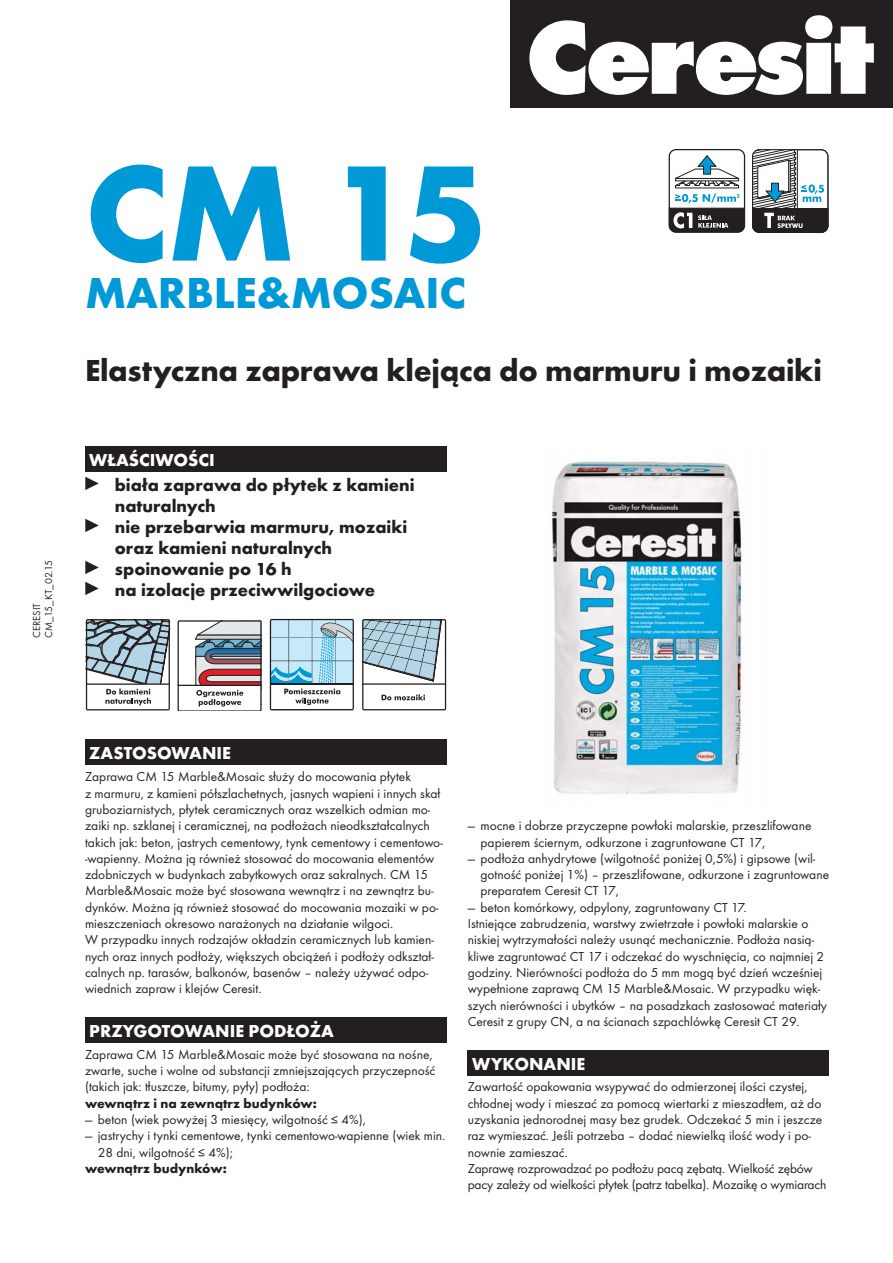
<style>
.page{position:relative;width:893px;height:1263px;background:#fff}
.page>*{position:absolute;margin:0;border:0;box-sizing:border-box;transform-origin:0 0}
.t1{font:700 141px "Futura TCE";color:#0099d8}
.t2{font:700 45px "Futura TCE";color:#0099d8}
.t3{font:700 31.5px "Futura TCE";letter-spacing:-.01em;color:#231f20}
.t4{font:700 18px/21px "Futura TCE";color:#231f20}
.t5{font:700 18px "Futura TCE";color:#fff}
.t6{font:13.5px/16.4px "Futura TCE";color:#231f20}
.t7{font:700 13.5px "Futura TCE";color:#231f20}
.t8{font:10.5px/12px "Futura TCE";color:#231f20}
</style>
<div class="page">
<div style="left:510px;top:0;width:383px;height:107px;background:#231f20"></div>
<svg style="left:529px;top:15px;width:345px;height:80px"></svg>
<div style="left:85px;top:446px;width:361px;height:26px;background:#231f20"></div>
<svg style="left:85px;top:477px;width:14px;height:13px"></svg>
<svg style="left:85px;top:519px;width:14px;height:13px"></svg>
<svg style="left:85px;top:561px;width:14px;height:13px"></svg>
<svg style="left:85px;top:582px;width:14px;height:13px"></svg>
<div style="left:85px;top:739px;width:361px;height:26px;background:#231f20"></div>
<div style="left:85px;top:1017px;width:361px;height:25px;background:#231f20"></div>
<div style="left:468px;top:1050px;width:361px;height:26px;background:#231f20"></div>
<svg style="left:86px;top:618px;width:84px;height:92px"></svg>
<svg style="left:178px;top:620px;width:84px;height:91px"></svg>
<svg style="left:270px;top:619px;width:84px;height:92px"></svg>
<svg style="left:362px;top:619px;width:85px;height:91px"></svg>
<img style="left:552px;top:461px;width:191px;height:333px">
<div style="left:669px;top:149px;width:76px;height:84px;border:1px solid #231f20;border-radius:7px"></div>
<svg style="left:668px;top:154px;width:77px;height:79px"></svg>
<svg style="left:752px;top:149px;width:77px;height:84px"></svg>
<p class="t8" style="left:31px;top:638px;width:80px;rotate:-90deg">CERESIT<br>CM_15_KT_02.15</p>
<h1 class="t1" style="left:85px;top:158px;width:404px">CM 15</h1>
<h2 class="t2" style="left:85px;top:275px;width:382px">MARBLE&amp;MOSAIC</h2>
<h3 class="t3" style="left:85px;top:358px;width:738px">Elastyczna zaprawa klejąca do marmuru i mozaiki</h3>
<h3 class="t5" style="left:89px;top:453px;width:127px">WŁAŚCIWOŚCI</h3>
<h3 class="t4" style="left:115px;top:476px;width:301px">biała zaprawa do płytek z kamieni naturalnych<br>nie przebarwia marmuru, mozaiki oraz kamieni naturalnych spoinowanie po 16 h<br>na izolacje przeciwwilgociowe</h3>
<h3 class="t5" style="left:89px;top:746px;width:143px">ZASTOSOWANIE</h3>
<p class="t6" style="left:85px;top:769px;width:359px">Zaprawa CM 15 Marble&amp;Mosaic służy do mocowania płytek<br>z marmuru, z kamieni półszlachetnych, jasnych wapieni i innych skał gruboziarnistych, płytek ceramicznych oraz wszelkich odmian mo&shy;zaiki np. szklanej i ceramicznej, na podłożach nieodkształcalnych takich jak: beton, jastrych cementowy, tynk cementowy i cementowo--wapienny. Można ją również stosować do mocowania elementów zdobniczych w budynkach zabytkowych oraz sakralnych. CM 15<br>Marble&amp;Mosaic może być stosowana wewnątrz i na zewnątrz bu&shy;dynków. Można ją również stosować do mocowania mozaiki w po&shy;mieszczeniach okresowo narażonych na działanie wilgoci.<br>W przypadku innych rodzajów okładzin ceramicznych lub kamien&shy;nych oraz innych podłoży, większych obciążeń i podłoży odkształ&shy;calnych np. tarasów, balkonów, basenów – należy używać odpo&shy;wiednich zapraw i klejów Ceresit.</p>
<h3 class="t5" style="left:89px;top:1024px;width:246px">PRZYGOTOWANIE PODŁOŻA</h3>
<p class="t6" style="left:85px;top:1047px;width:352px">Zaprawa CM 15 Marble&amp;Mosaic może być stosowana na nośne, zwarte, suche i wolne od substancji zmniejszających przyczepność (takich jak: tłuszcze, bitumy, pyły) podłoża:</p>
<p class="t7" style="left:85px;top:1098px;width:233px">wewnątrz i na zewnątrz budynków:</p>
<p class="t6" style="left:85px;top:1112px;width:282px">— beton (wiek powyżej 3 miesięcy, wilgotność ≤ 4%),</p>
<p class="t6" style="left:98px;top:1128px;width:349px;text-indent:-13px">— jastrychy i tynki cementowe, tynki cementowo-wapienne (wiek min.<br>28 dni, wilgotność ≤ 4%);</p>
<p class="t7" style="left:85px;top:1163px;width:143px">wewnątrz budynków:</p>
<p class="t6" style="left:480px;top:818px;width:332px;text-indent:-13px">— mocne i dobrze przyczepne powłoki malarskie, przeszlifowane papierem ściernym, odkurzone i zagruntowane CT 17,</p>
<p class="t6" style="left:480px;top:851px;width:350px;text-indent:-13px">— podłoża anhydrytowe (wilgotność poniżej 0,5%) i gipsowe (wil&shy;gotność poniżej 1%) – przeszlifowane, odkurzone i zagruntowane preparatem Ceresit CT 17,</p>
<p class="t6" style="left:468px;top:900px;width:361px">— beton komórkowy, odpylony, zagruntowany CT 17.<br>Istniejące zabrudzenia, warstwy zwietrzałe i powłoki malarskie o niskiej wytrzymałości należy usunąć mechanicznie. Podłoża nasią&shy;kliwe zagruntować CT 17 i odczekać do wyschnięcia, co najmniej 2 godziny. Nierówności podłoża do 5 mm mogą być dzień wcześniej wypełnione zaprawą CM 15 Marble&amp;Mosaic. W przypadku więk&shy;szych nierówności i ubytków – na posadzkach zastosować materiały Ceresit z grupy CN, a na ścianach szpachlówkę Ceresit CT 29.</p>
<h3 class="t5" style="left:472px;top:1057px;width:115px">WYKONANIE</h3>
<p class="t6" style="left:468px;top:1079px;width:360px">Zawartość opakowania wsypywać do odmierzonej ilości czystej, chłodnej wody i mieszać za pomocą wiertarki z mieszadłem, aż do uzyskania jednorodnej masy bez grudek. Odczekać 5 min i jeszcze raz wymieszać. Jeśli potrzeba – dodać niewielką ilość wody i po&shy;nownie zamieszać.<br>Zaprawę rozprowadzać po podłożu pacą zębatą. Wielkość zębów pacy zależy od wielkości płytek (patrz tabelka). Mozaikę o wymiarach</p>
</div>
